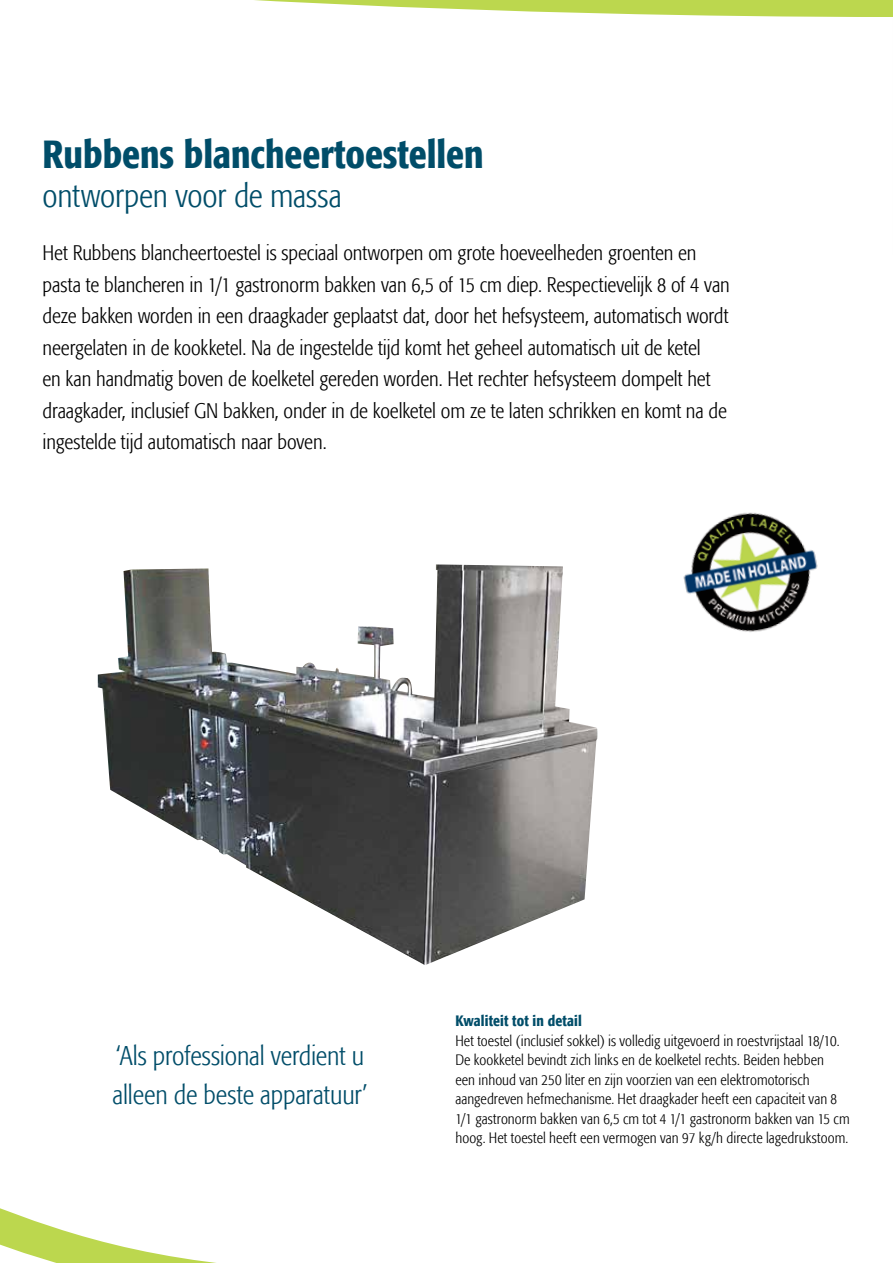
<style>
.page{position:relative;width:893px;height:1263px;background:#fff}
.page>*{position:absolute;margin:0;border:0;box-sizing:border-box;transform-origin:0 0}
.t1{font:500 condensed 39px "Formata";color:#004d69}
.t2{font:300 condensed 33px "Formata";letter-spacing:-.005em;color:#004d69}
.t3{font:300 condensed 27px/39px "Formata";letter-spacing:-.005em;color:#004d69}
.t4{font:300 condensed 21px/31.5px "Formata";letter-spacing:-.005em;color:#000}
.t5{font:300 condensed 15px/19.5px "Formata";letter-spacing:.005em;color:#000}
.t6{font:500 condensed 15px "Formata";letter-spacing:.01em;color:#004d69}
</style>
<div class="page">
<svg style="left:0;top:1208px;width:216px;height:55px"></svg>
<svg style="left:254px;top:0;width:639px;height:17px"></svg>
<img style="left:683px;top:512px;width:135px;height:120px">
<img style="left:98px;top:564px;width:499px;height:401px">
<h1 class="t1" style="left:43px;top:130px;width:443px">Rubbens blancheertoestellen</h1>
<h2 class="t2" style="left:43px;top:176px;width:301px">ontworpen voor de massa</h2>
<p class="t4" style="left:43px;top:237px;width:689px">Het Rubbens blancheertoestel is speciaal ontworpen om grote hoeveelheden groenten en pasta te blancheren in 1/1 gastronorm bakken van 6,5 of 15 cm diep. Respectievelijk 8 of 4 van deze bakken worden in een draagkader geplaatst dat, door het hefsysteem, automatisch wordt neergelaten in de kookketel. Na de ingestelde tijd komt het geheel automatisch uit de ketel<br>en kan handmatig boven de koelketel gereden worden. Het rechter hefsysteem dompelt het draagkader, inclusief GN bakken, onder in de koelketel om ze te laten schrikken en komt na de ingestelde tijd automatisch naar boven.</p>
<p class="t3" style="left:113px;top:1036px;width:257px">‘Als professional verdient u alleen de beste apparatuur’</p>
<p class="t6" style="left:455px;top:1012px;width:128px">Kwaliteit tot in detail</p>
<p class="t5" style="left:455px;top:1031px;width:396px">Het toestel (inclusief sokkel) is volledig uitgevoerd in roestvrijstaal 18/10.<br>De kookketel bevindt zich links en de koelketel rechts. Beiden hebben<br>een inhoud van 250 liter en zijn voorzien van een elektromotorisch aangedreven hefmechanisme. Het draagkader heeft een capaciteit van 8<br>1/1 gastronorm bakken van 6,5 cm tot 4 1/1 gastronorm bakken van 15 cm hoog. Het toestel heeft een vermogen van 97 kg/h directe lagedrukstoom.</p>
</div>
